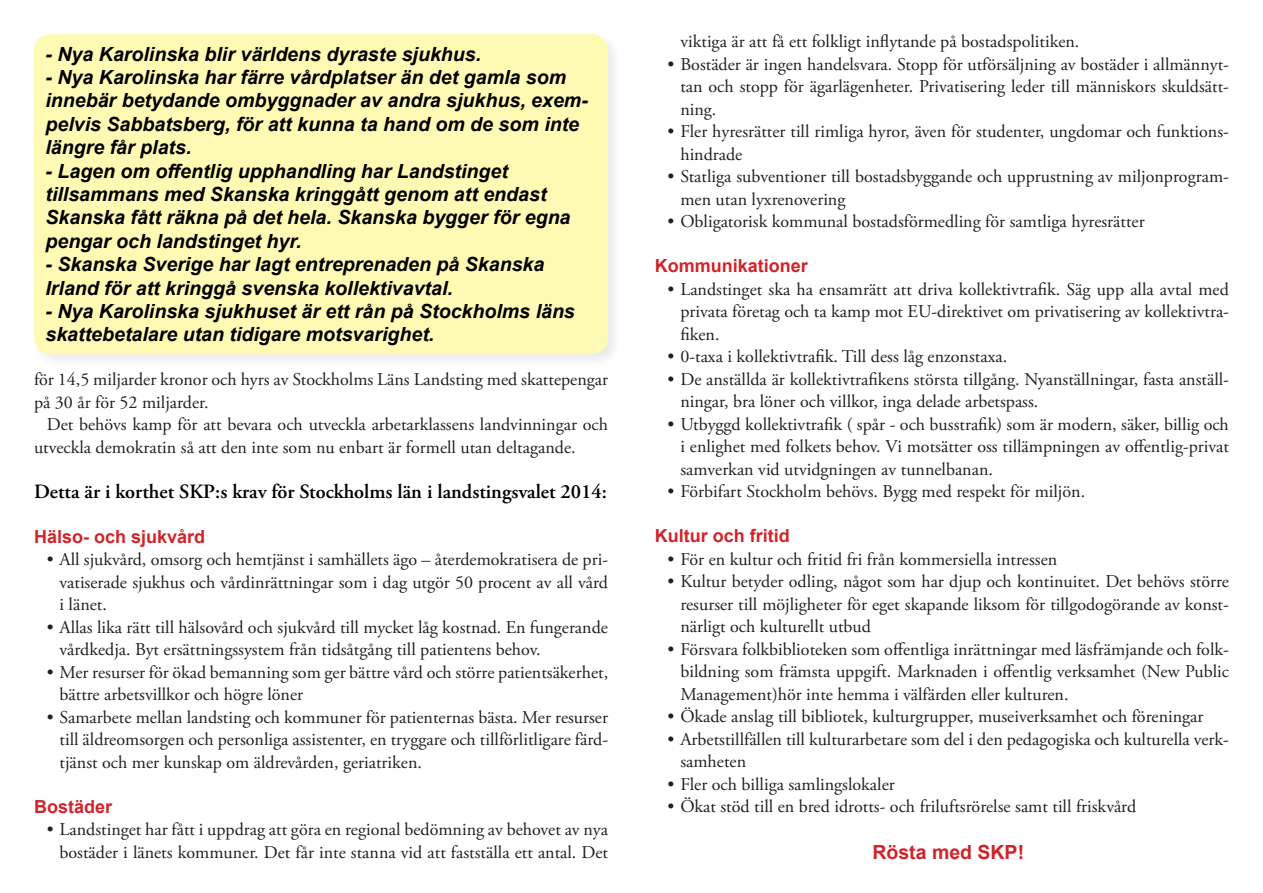
<style>
.page{position:relative;width:1263px;height:893px;background:#fff}
.page>*{position:absolute;margin:0;border:0;box-sizing:border-box;transform-origin:0 0}
.t1{font:600 20.25px "Adobe Garamond Pro";color:#000}
.t2{font:italic 700 19.5px/23.4px "Arial";color:#000}
.t3{font:700 19.5px "Arial";color:#d1232a}
.t4{font:18px/22.5px "Adobe Garamond Pro";color:#231f20}
.t5{font:700 18px "Arial";color:#d1232a}
</style>
<div class="page">
<div style="left:32px;top:32px;width:591px;height:336px;background:#f9f9f9"></div>
<div style="left:34px;top:34px;width:574px;height:320px;background:#fffab3;border-radius:17px"></div>
<p class="t2" style="left:45px;top:43px;width:437px">- Nya Karolinska blir världens dyraste sjukhus.</p>
<p class="t2" style="left:45px;top:66px;width:544px">- Nya Karolinska har färre vårdplatser än det gamla som innebär betydande ombyggnader av andra sjukhus, exem&shy;pelvis Sabbatsberg, för att kunna ta hand om de som inte längre får plats.</p>
<p class="t2" style="left:45px;top:160px;width:464px">- Lagen om offentlig upphandling har Landstinget</p>
<p class="t2" style="left:45px;top:183px;width:526px">tillsammans med Skanska kringgått genom att endast<br>Skanska fått räkna på det hela. Skanska bygger för egna pengar och landstinget hyr.</p>
<p class="t2" style="left:45px;top:253px;width:500px">- Skanska Sverige har lagt entreprenaden på Skanska</p>
<p class="t2" style="left:45px;top:277px;width:409px">Irland för att kringgå svenska kollektivavtal.</p>
<p class="t2" style="left:45px;top:300px;width:531px">- Nya Karolinska sjukhuset är ett rån på Stockholms läns skattebetalare utan tidigare motsvarighet.</p>
<p class="t4" style="left:34px;top:369px;width:576px">för 14,5 miljarder kronor och hyrs av Stockholms Läns Landsting med skattepengar på 30 år för 52 miljarder.</p>
<p class="t4" style="left:34px;top:414px;width:575px;text-indent:13px">Det behövs kamp för att bevara och utveckla arbetarklassens landvinningar och utveckla demokratin så att den inte som nu enbart är formell utan deltagande.</p>
<p class="t1" style="left:34px;top:480px;width:575px">Detta är i korthet SKP:s krav för Stockholms län i landstingsvalet 2014:</p>
<p class="t5" style="left:34px;top:524px;width:173px">Hälso- och sjukvård</p>
<p class="t4" style="left:60px;top:549px;width:550px;text-align:justify;text-indent:-13px">• All sjukvård, omsorg och hemtjänst i samhällets ägo – återdemokratisera de pri&shy;vatiserade sjukhus och vårdinrättningar som i dag utgör 50 procent av all vård i länet.</p>
<p class="t4" style="left:60px;top:616px;width:550px;text-indent:-13px">• Allas lika rätt till hälsovård och sjukvård till mycket låg kostnad. En fungerande vårdkedja. Byt ersättningssystem från tidsåtgång till patientens behov.</p>
<p class="t4" style="left:60px;top:661px;width:550px;text-indent:-13px">• Mer resurser för ökad bemanning som ger bättre vård och större patientsäkerhet, bättre arbetsvillkor och högre löner</p>
<p class="t4" style="left:60px;top:706px;width:550px;text-align:justify;text-indent:-13px">• Samarbete mellan landsting och kommuner för patienternas bästa. Mer resurser till äldreomsorgen och personliga assistenter, en tryggare och tillförlitligare färd&shy;tjänst och mer kunskap om äldrevården, geriatriken.</p>
<p class="t5" style="left:34px;top:794px;width:80px">Bostäder</p>
<p class="t4" style="left:47px;top:819px;width:563px;text-align:right">• Landstinget har fått i uppdrag att göra en regional bedömning av behovet av nya bostäder i länets kommuner. Det får inte stanna vid att fastställa ett antal. Det</p>
<p class="t4" style="left:680px;top:31px;width:400px">viktiga är att få ett folkligt inflytande på bostadspolitiken.</p>
<p class="t4" style="left:680px;top:53px;width:550px;text-align:justify;text-indent:-13px">• Bostäder är ingen handelsvara. Stopp för utförsäljning av bostäder i allmännyt&shy;tan och stopp för ägarlägenheter. Privatisering leder till människors skuldsätt&shy;ning.</p>
<p class="t4" style="left:680px;top:121px;width:550px;text-indent:-13px">• Fler hyresrätter till rimliga hyror, även för studenter, ungdomar och funktions&shy;hindrade</p>
<p class="t4" style="left:680px;top:166px;width:550px;text-indent:-13px">• Statliga subventioner till bostadsbyggande och upprustning av miljonprogram&shy;men utan lyxrenovering</p>
<p class="t4" style="left:668px;top:211px;width:479px">• Obligatorisk kommunal bostadsförmedling för samtliga hyresrätter</p>
<p class="t5" style="left:655px;top:254px;width:155px">Kommunikationer</p>
<p class="t4" style="left:680px;top:278px;width:550px;text-align:justify;text-indent:-13px">• Landstinget ska ha ensamrätt att driva kollektivtrafik. Säg upp alla avtal med privata företag och ta kamp mot EU-direktivet om privatisering av kollektivtra&shy;fiken.</p>
<p class="t4" style="left:668px;top:346px;width:341px">• 0-taxa i kollektivtrafik. Till dess låg enzonstaxa.</p>
<p class="t4" style="left:680px;top:368px;width:550px;text-indent:-13px">• De anställda är kollektivtrafikens största tillgång. Nyanställningar, fasta anställ&shy;ningar, bra löner och villkor, inga delade arbetspass.</p>
<p class="t4" style="left:680px;top:413px;width:550px;text-align:justify;text-indent:-13px">• Utbyggd kollektivtrafik ( spår - och busstrafik) som är modern, säker, billig och i enlighet med folkets behov. Vi motsätter oss tillämpningen av offentlig-privat samverkan vid utvidgningen av tunnelbanan.</p>
<p class="t4" style="left:668px;top:481px;width:419px">• Förbifart Stockholm behövs. Bygg med respekt för miljön.</p>
<p class="t5" style="left:655px;top:524px;width:136px">Kultur och fritid</p>
<p class="t4" style="left:668px;top:548px;width:391px">• För en kultur och fritid fri från kommersiella intressen</p>
<p class="t4" style="left:680px;top:571px;width:550px;text-align:justify;text-indent:-13px">• Kultur betyder odling, något som har djup och kontinuitet. Det behövs större resurser till möjligheter för eget skapande liksom för tillgodogörande av konst&shy;närligt och kulturellt utbud</p>
<p class="t4" style="left:680px;top:638px;width:550px;text-align:justify;text-indent:-13px">• Försvara folkbiblioteken som offentliga inrättningar med läsfrämjande och folk&shy;bildning som främsta uppgift. Marknaden i offentlig verksamhet (New Public Management)hör inte hemma i välfärden eller kulturen.</p>
<p class="t4" style="left:668px;top:706px;width:537px">• Ökade anslag till bibliotek, kulturgrupper, museiverksamhet och föreningar</p>
<p class="t4" style="left:680px;top:728px;width:550px;text-indent:-13px">• Arbetstillfällen till kulturarbetare som del i den pedagogiska och kulturella verk&shy;samheten</p>
<p class="t4" style="left:668px;top:773px;width:229px">• Fler och billiga samlingslokaler</p>
<p class="t4" style="left:668px;top:796px;width:470px">• Ökat stöd till en bred idrotts- och friluftsrörelse samt till friskvård</p>
<p class="t3" style="left:872px;top:839px;width:153px">Rösta med SKP!</p>
</div>
